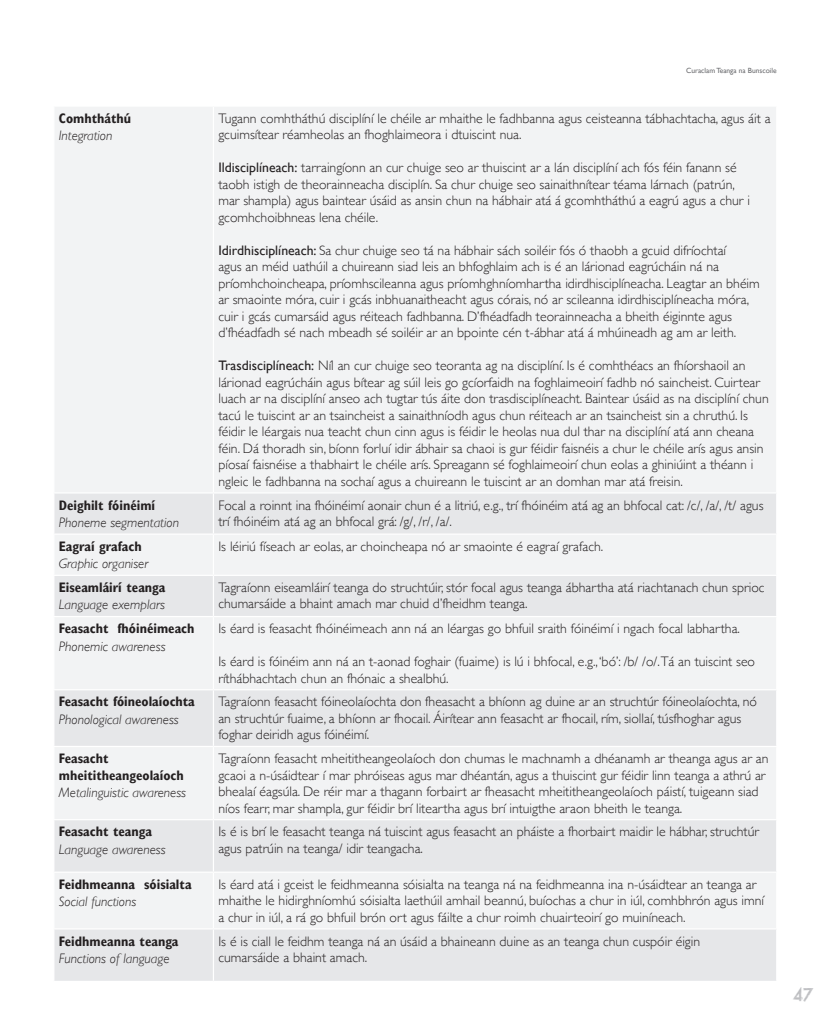
<style>
.page{position:relative;width:830px;height:1021px;background:#fff}
.page>*{position:absolute;margin:0;border:0;box-sizing:border-box;transform-origin:0 0}
.t1{font:17.5px "Sketchy";color:#bcbdc0}
.t2{font:300 13.75px/16.5px "Gill Sans";color:#231f20}
.t3{font:700 condensed 13.75px/17px "Gill Sans";color:#231f20}
.t4{font:italic 300 13.75px "Gill Sans";color:#231f20}
.t5{font:7.5px "Gill Sans";color:#6c6d70}
.s1{font-weight:400}
.s2{font-weight:300;font-style:italic;font-stretch:normal}
</style>
<div class="page">
<div style="left:55px;top:107px;width:720px;height:385px;background:#f2f3f4"></div>
<svg style="left:54px;top:493px;width:721px;height:487px;fill:#f2f3f4"></svg>
<hr style="left:213px;top:107px;width:1px;height:385px;background:#fff">
<hr style="left:213px;top:493px;width:1px;height:40px;background:#fff">
<hr style="left:53px;top:533px;width:160px;height:1px;background:#fff">
<hr style="left:213px;top:533px;width:564px;height:1px;background:#fff">
<hr style="left:213px;top:534px;width:1px;height:40px;background:#fff">
<hr style="left:53px;top:574px;width:160px;height:2px;background:#fff">
<hr style="left:213px;top:574px;width:564px;height:2px;background:#fff">
<hr style="left:213px;top:576px;width:1px;height:40px;background:#fff">
<hr style="left:53px;top:616px;width:160px;height:1px;background:#fff">
<hr style="left:213px;top:616px;width:564px;height:1px;background:#fff">
<hr style="left:213px;top:617px;width:1px;height:72px;background:#fff">
<hr style="left:53px;top:689px;width:160px;height:1px;background:#fff">
<hr style="left:213px;top:689px;width:564px;height:1px;background:#fff">
<hr style="left:213px;top:690px;width:1px;height:55px;background:#fff">
<hr style="left:53px;top:745px;width:160px;height:2px;background:#fff">
<hr style="left:213px;top:745px;width:564px;height:2px;background:#fff">
<hr style="left:213px;top:747px;width:1px;height:72px;background:#fff">
<hr style="left:53px;top:819px;width:160px;height:1px;background:#fff">
<hr style="left:213px;top:819px;width:564px;height:1px;background:#fff">
<hr style="left:213px;top:820px;width:1px;height:51px;background:#fff">
<hr style="left:53px;top:871px;width:160px;height:1px;background:#fff">
<hr style="left:213px;top:871px;width:564px;height:1px;background:#fff">
<hr style="left:213px;top:872px;width:1px;height:56px;background:#fff">
<hr style="left:53px;top:928px;width:160px;height:1px;background:#fff">
<hr style="left:213px;top:928px;width:564px;height:1px;background:#fff">
<hr style="left:213px;top:929px;width:1px;height:51px;background:#fff">
<p class="t5" style="left:685px;top:66px;width:92px">Curaclam Teanga na Bunscoile</p>
<p class="t3" style="left:59px;top:109px;width:74px">Comhtháthú</p>
<p class="t4" style="left:59px;top:128px;width:55px">Integration</p>
<p class="t2" style="left:218px;top:109px;width:553px">Tugann comhtháthú disciplíní le chéile ar mhaithe le fadhbanna agus ceisteanna tábhachtacha, agus áit a gcuimsítear réamheolas an fhoghlaimeora i dtuiscint nua.</p>
<p class="t2" style="left:218px;top:159px;width:532px"><span class="s1">Ildisciplíneach:</span> tarraingíonn an cur chuige seo ar thuiscint ar a lán disciplíní ach fós féin fanann sé taobh istigh de theorainneacha disciplín. Sa chur chuige seo sainaithnítear téama lárnach (patrún, mar shampla) agus baintear úsáid as ansin chun na hábhair atá á gcomhtháthú a eagrú agus a chur i gcomhchoibhneas lena chéile.</p>
<p class="t2" style="left:218px;top:241px;width:542px"><span class="s1">Idirdhisciplíneach:</span> Sa chur chuige seo tá na hábhair sách soiléir fós ó thaobh a gcuid difríochtaí<br>agus an méid uathúil a chuireann siad leis an bhfoghlaim ach is é an lárionad eagrúcháin ná na príomhchoincheapa, príomhscileanna agus príomhghníomhartha idirdhisciplíneacha. Leagtar an bhéim ar smaointe móra, cuir i gcás inbhuanaitheacht agus córais, nó ar scileanna idirdhisciplíneacha móra, cuir i gcás cumarsáid agus réiteach fadhbanna. D’fhéadfadh teorainneacha a bheith éiginnte agus d’fhéadfadh sé nach mbeadh sé soiléir ar an bpointe cén t-ábhar atá á mhúineadh ag am ar leith.</p>
<p class="t2" style="left:218px;top:357px;width:551px"><span class="s1">Trasdisciplíneach:</span> Níl an cur chuige seo teoranta ag na disciplíní. Is é comhthéacs an fhíorshaoil an lárionad eagrúcháin agus bítear ag súil leis go gcíorfaidh na foghlaimeoirí fadhb nó saincheist. Cuirtear luach ar na disciplíní anseo ach tugtar tús áite don trasdisciplíneacht. Baintear úsáid as na disciplíní chun tacú le tuiscint ar an tsaincheist a sainaithníodh agus chun réiteach ar an tsaincheist sin a chruthú. Is féidir le léargais nua teacht chun cinn agus is féidir le heolas nua dul thar na disciplíní atá ann cheana féin. Dá thoradh sin, bíonn forluí idir ábhair sa chaoi is gur féidir faisnéis a chur le chéile arís agus ansin píosaí faisnéise a thabhairt le chéile arís. Spreagann sé foghlaimeoirí chun eolas a ghiniúint a théann i ngleic le fadhbanna na sochaí agus a chuireann le tuiscint ar an domhan mar atá freisin.</p>
<p class="t3" style="left:59px;top:496px;width:98px">Deighilt fóinéimí</p>
<p class="t4" style="left:59px;top:514px;width:122px">Phoneme segmentation</p>
<p class="t2" style="left:218px;top:496px;width:546px">Focal a roinnt ina fhóinéimí aonair chun é a litriú, e.g., trí fhóinéim atá ag an bhfocal cat: /c/, /a/, /t/ agus trí fhóinéim atá ag an bhfocal grá: /g/, /r/, /a/.</p>
<p class="t3" style="left:59px;top:537px;width:84px">Eagraí grafach</p>
<p class="t4" style="left:59px;top:556px;width:91px">Graphic organiser</p>
<p class="t2" style="left:218px;top:537px;width:386px">Is léiriú físeach ar eolas, ar choincheapa nó ar smaointe é eagraí grafach.</p>
<p class="t3" style="left:59px;top:578px;width:108px">Eiseamláirí teanga</p>
<p class="t4" style="left:59px;top:597px;width:108px">Language exemplars</p>
<p class="t2" style="left:218px;top:578px;width:547px">Tagraíonn eiseamláirí teanga do struchtúir, stór focal agus teanga ábhartha atá riachtanach chun sprioc chumarsáide a bhaint amach mar chuid d’fheidhm teanga.</p>
<p class="t3" style="left:59px;top:620px;width:137px">Feasacht fhóinéimeach</p>
<p class="t4" style="left:59px;top:638px;width:108px">Phonemic awareness</p>
<p class="t2" style="left:218px;top:619px;width:523px">Is éard is feasacht fhóinéimeach ann ná an léargas go bhfuil sraith fóinéimí i ngach focal labhartha.</p>
<p class="t2" style="left:218px;top:652px;width:538px">Is éard is fóinéim ann ná an t-aonad foghair (fuaime) is lú i bhfocal, e.g., ‘bó’: /b/ /o/.Tá an tuiscint seo ríthábhachtach chun an fhónaic a shealbhú.</p>
<p class="t3" style="left:59px;top:693px;width:137px">Feasacht fóineolaíochta</p>
<p class="t4" style="left:59px;top:711px;width:121px">Phonological awareness</p>
<p class="t2" style="left:218px;top:693px;width:539px">Tagraíonn feasacht fóineolaíochta don fheasacht a bhíonn ag duine ar an struchtúr fóineolaíochta, nó an struchtúr fuaime, a bhíonn ar fhocail. Áirítear ann feasacht ar fhocail, rím, siollaí, túsfhoghar agus foghar deiridh agus fóinéimí.</p>
<p class="t3" style="left:59px;top:749px;width:129px">Feasacht mheititheangeolaíoch<br><span class="s2">Metalinguistic awareness</span></p>
<p class="t2" style="left:218px;top:749px;width:551px">Tagraíonn feasacht mheititheangeolaíoch don chumas le machnamh a dhéanamh ar theanga agus ar an gcaoi a n-úsáidtear í mar phróiseas agus mar dhéantán, agus a thuiscint gur féidir linn teanga a athrú ar bhealaí éagsúla. De réir mar a thagann forbairt ar fheasacht mheititheangeolaíoch páistí, tuigeann siad níos fearr, mar shampla, gur féidir brí liteartha agus brí intuigthe araon bheith le teanga.</p>
<p class="t3" style="left:59px;top:823px;width:95px">Feasacht teanga</p>
<p class="t4" style="left:59px;top:841px;width:108px">Language awareness</p>
<p class="t2" style="left:218px;top:822px;width:542px">Is é is brí le feasacht teanga ná tuiscint agus feasacht an pháiste a fhorbairt maidir le hábhar, struchtúr agus patrúin na teanga/ idir teangacha.</p>
<p class="t3" style="left:59px;top:875px;width:134px">Feidhmeanna sóisialta</p>
<p class="t4" style="left:59px;top:894px;width:79px">Social functions</p>
<p class="t3" style="left:59px;top:932px;width:121px">Feidhmeanna teanga</p>
<p class="t4" style="left:59px;top:950px;width:112px">Functions of language</p>
<p class="t2" style="left:218px;top:875px;width:547px">Is éard atá i gceist le feidhmeanna sóisialta na teanga ná na feidhmeanna ina n-úsáidtear an teanga ar mhaithe le hidirghníomhú sóisialta laethúil amhail beannú, buíochas a chur in iúl, comhbhrón agus imní a chur in iúl, a rá go bhfuil brón ort agus fáilte a chur roimh chuairteoirí go muiníneach.</p>
<p class="t2" style="left:218px;top:932px;width:483px">Is é is ciall le feidhm teanga ná an úsáid a bhaineann duine as an teanga chun cuspóir éigin</p>
<p class="t2" style="left:218px;top:948px;width:150px">cumarsáide a bhaint amach.</p>
<p class="t1" style="left:792px;top:985px;width:22px">47</p>
</div>
